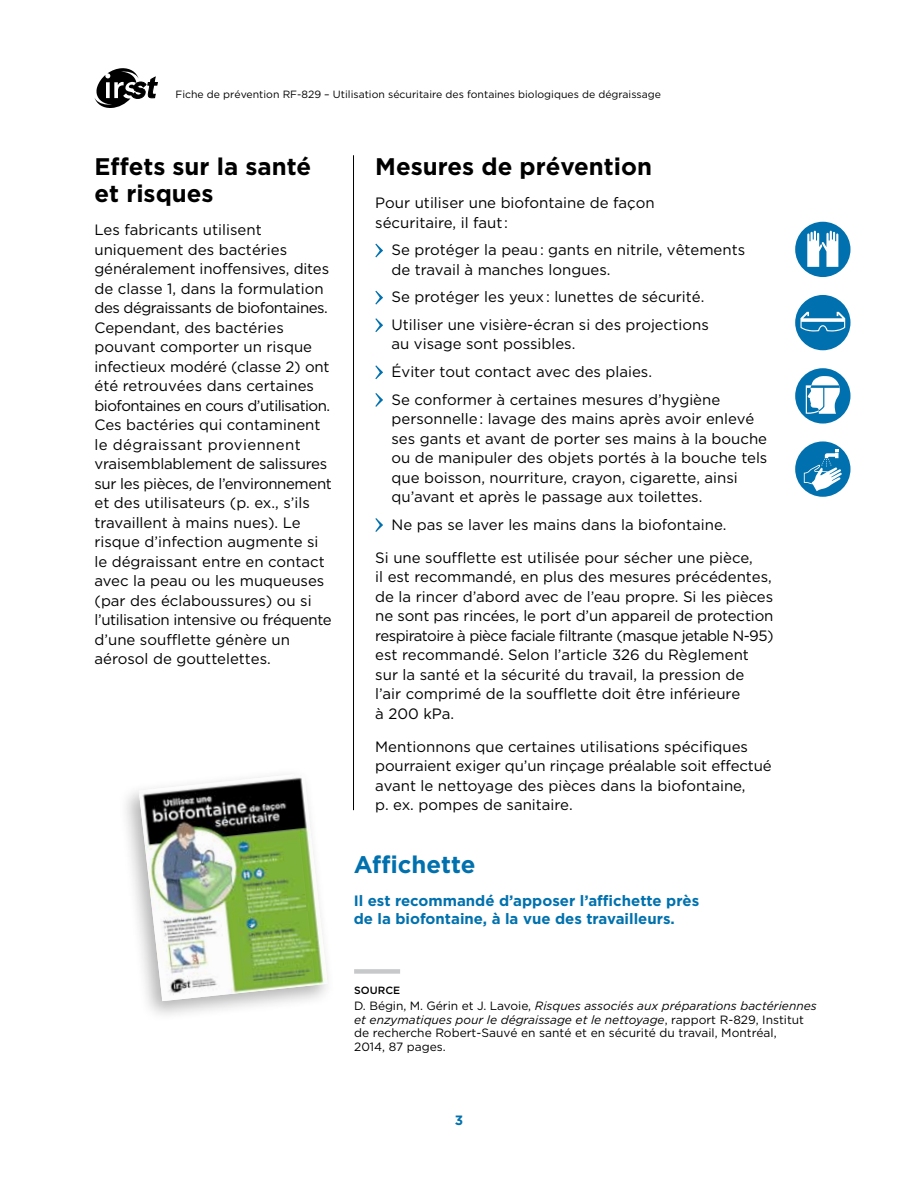
<style>
.page{position:relative;width:918px;height:1188px;background:#fff}
.page>*{position:absolute;margin:0;border:0;box-sizing:border-box;transform-origin:0 0}
.t1{font:700 24px/27px "Gotham HTF";color:#000}
.t2{font:700 24px "Gotham HTF";color:#0071ae}
.t3{font:15px/19.5px "Gotham HTF";color:#000}
.t4{font:700 15px/18.8px "Gotham HTF";color:#0071ae}
.t5{font:700 13.5px "Gotham HTF";color:#0071ae}
.t6{font:12px/13.5px "Gotham HTF";color:#000}
.t7{font:10.5px "Gotham HTF";color:#000}
.t8{font:500 10.5px "Gotham HTF";color:#000}
.s1{font-style:italic}
</style>
<div class="page">
<div style="left:354px;top:969px;width:46px;height:5px;background:#c7c8ca"></div>
<svg style="left:375px;top:244px;width:8px;height:13px"></svg>
<svg style="left:375px;top:291px;width:8px;height:14px"></svg>
<svg style="left:375px;top:318px;width:8px;height:14px"></svg>
<svg style="left:375px;top:365px;width:8px;height:14px"></svg>
<svg style="left:375px;top:393px;width:8px;height:14px"></svg>
<svg style="left:375px;top:518px;width:8px;height:14px"></svg>
<hr style="left:353px;top:155px;width:1px;height:655px;background:#000">
<svg style="left:95px;top:68px;width:62px;height:40px"></svg>
<div style="left:118px;top:766px;width:217px;height:257px;background:#000;opacity:.3"></div>
<img style="left:139px;top:773px;width:189px;height:228px">
<div style="left:795px;top:441px;width:55px;height:56px;background:#0071ae;border-radius:50%"></div>
<svg style="left:804px;top:450px;width:38px;height:41px"></svg>
<div style="left:795px;top:295px;width:55px;height:55px;background:#0071ae;border-radius:50%"></div>
<svg style="left:800px;top:312px;width:45px;height:19px"></svg>
<div style="left:795px;top:222px;width:55px;height:55px;background:#0071ae;border-radius:50%"></div>
<svg style="left:807px;top:230px;width:32px;height:37px"></svg>
<div style="left:795px;top:368px;width:55px;height:56px;background:#0071ae;border-radius:50%"></div>
<svg style="left:806px;top:376px;width:34px;height:38px"></svg>
<p class="t7" style="left:176px;top:88px;width:487px">Fiche de prévention RF-829 – Utilisation sécuritaire des fontaines biologiques de dégraissage</p>
<p class="t1" style="left:94px;top:152px;width:218px">Effets sur la santé et risques</p>
<p class="t3" style="left:94px;top:220px;width:239px">Les fabricants utilisent uniquement des bactéries généralement inoffensives, dites de classe 1, dans la formulation des dégraissants de biofontaines.<br>Cependant, des bactéries pouvant comporter un risque infectieux modéré (classe 2) ont été retrouvées dans certaines biofontaines en cours d’utilisation.<br>Ces bactéries qui contaminent le dégraissant proviennent vraisemblablement de salissures sur les pièces, de l’environnement et des utilisateurs (p. ex., s’ils travaillent à mains nues). Le risque d’infection augmente si le dégraissant entre en contact avec la peau ou les muqueuses (par des éclaboussures) ou si l’utilisation intensive ou fréquente d’une soufflette génère un aérosol de gouttelettes.</p>
<p class="t1" style="left:375px;top:152px;width:278px">Mesures de prévention</p>
<p class="t3" style="left:375px;top:193px;width:281px">Pour utiliser une biofontaine de façon sécuritaire, il faut :</p>
<p class="t3" style="left:392px;top:240px;width:355px">Se protéger la peau: gants en nitrile, vêtements de travail à manches longues.</p>
<p class="t3" style="left:392px;top:283px;width:319px;line-height:27.6px">Se protéger les yeux: lunettes de sécurité.<br>Utiliser une visière-écran si des projections</p>
<p class="t3" style="left:392px;top:330px;width:330px;line-height:27.6px">au visage sont possibles.<br>Éviter tout contact avec des plaies.<br>Se conformer à certaines mesures d’hygiène</p>
<p class="t3" style="left:392px;top:409px;width:377px">personnelle: lavage des mains après avoir enlevé ses gants et avant de porter ses mains à la bouche ou de manipuler des objets portés à la bouche tels que boisson, nourriture, crayon, cigarette, ainsi qu’avant et après le passage aux toilettes.</p>
<p class="t3" style="left:392px;top:514px;width:336px">Ne pas se laver les mains dans la biofontaine.</p>
<p class="t3" style="left:375px;top:547px;width:400px">Si une soufflette est utilisée pour sécher une pièce,<br>il est recommandé, en plus des mesures précédentes, de la rincer d’abord avec de l’eau propre. Si les pièces ne sont pas rincées, le port d’un appareil de protection respiratoire à pièce faciale filtrante (masque jetable N-95) est recommandé. Selon l’article 326 du Règlement sur la santé et la sécurité du travail, la pression de l’air comprimé de la soufflette doit être inférieure<br>à 200 kPa.</p>
<p class="t3" style="left:375px;top:736px;width:398px">Mentionnons que certaines utilisations spécifiques pourraient exiger qu’un rinçage préalable soit effectué avant le nettoyage des pièces dans la biofontaine,<br>p. ex. pompes de sanitaire.</p>
<p class="t2" style="left:354px;top:851px;width:123px">Affichette</p>
<p class="t4" style="left:354px;top:891px;width:347px">Il est recommandé d’apposer l’affichette près de la biofontaine, à la vue des travailleurs.</p>
<p class="t8" style="left:354px;top:984px;width:47px">SOURCE</p>
<p class="t6" style="left:354px;top:999px;width:464px">D. Bégin, M. Gérin et J. Lavoie, <span class="s1">Risques associés aux préparations bactériennes et enzymatiques pour le dégraissage et le nettoyage</span>, rapport R-829, Institut de recherche Robert-Sauvé en santé et en sécurité du travail, Montréal,<br>2014, 87 pages.</p>
<p class="t5" style="left:455px;top:1112px;width:10px">3</p>
</div>
